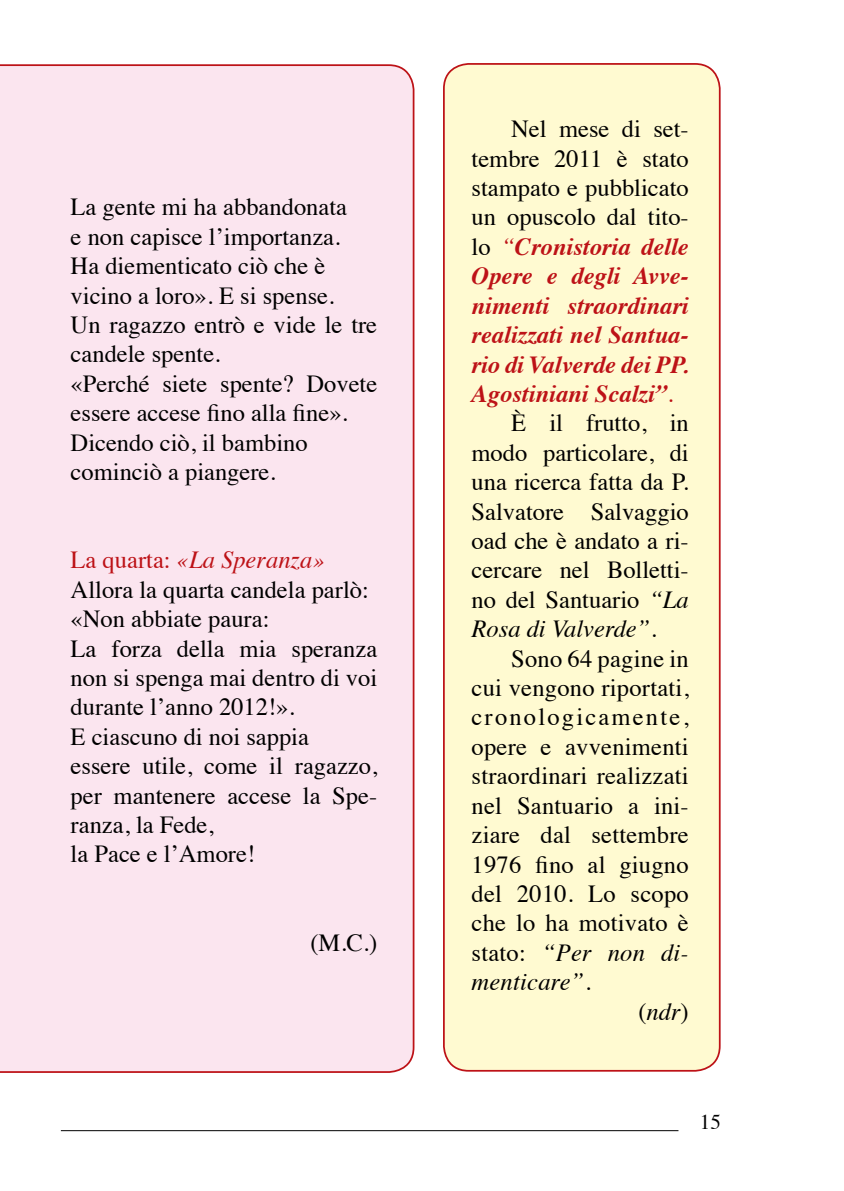
<style>
.page{position:relative;width:844px;height:1191px;background:#fff}
.page>*{position:absolute;margin:0;border:0;box-sizing:border-box;transform-origin:0 0}
.t1{font:24.5px/29.4px "Times";color:#000}
.t2{font:italic 700 24.5px "Times";color:#bd1217}
.t3{font:italic 24.5px "Times";color:#000}
.t4{font:24.5px "Times";letter-spacing:.09em;color:#000}
.t5{font:21px "Times";color:#000}
.s1{color:#bd1217}
.s2{font-style:italic;color:#bd1217}
.s3{font-weight:400;font-style:normal;color:#000}
.s4{font-weight:400}
.s5{font-weight:400;font-style:normal}
.s6{font-style:italic}
.s7{font-style:normal}
</style>
<div class="page">
<hr style="left:61px;top:1130px;width:617px;height:1px;background:#000">
<div style="left:0;top:64px;width:414px;height:1009px;background:#fbe5ef"></div>
<div style="left:444px;top:64px;width:275px;height:1006px;background:#fffad1;border-radius:25px"></div>
<div style="left:443px;top:63px;width:277px;height:1008px;border:2px solid #bd1217;border-radius:25px"></div>
<p class="t1" style="left:71px;top:190px;width:308px">La gente mi ha abbandonata<br>e non capisce l’importanza.<br>Ha diementicato ciò che è vicino a loro». E si spense.<br>Un ragazzo entrò e vide le tre candele spente.<br>«Perché siete spente? Dovete essere accese fino alla fine».<br>Dicendo ciò, il bambino cominciò a piangere.</p>
<p class="t1" style="left:71px;top:543px;width:308px"><span class="s1">La quarta:</span> <span class="s2">«La Speranza»<br></span>Allora la quarta candela parlò: «Non abbiate paura:<br>La forza della mia speranza non si spenga mai dentro di voi durante l’anno 2012!».<br>E ciascuno di noi sappia<br>essere utile, come il ragazzo, per mantenere accese la Spe&shy;ranza, la Fede,<br>la Pace e l’Amore!</p>
<p class="t1" style="left:310px;top:925px;width:68px">(M.C.)</p>
<p class="t1" style="left:511px;top:112px;width:179px">Nel mese di set-</p>
<p class="t1" style="left:471px;top:142px;width:219px">tembre 2011 è stato</p>
<p class="t1" style="left:471px;top:171px;width:219px">stampato e pubblicato</p>
<p class="t1" style="left:471px;top:200px;width:219px">un opuscolo dal tito-</p>
<p class="t2" style="left:471px;top:224px;width:219px"><span class="s3">lo</span> <span class="s4">“</span>Cronistoria delle</p>
<p class="t2" style="left:471px;top:253px;width:219px">Opere e degli Avve-</p>
<p class="t2" style="left:471px;top:282px;width:219px">nimenti straordinari</p>
<p class="t2" style="left:471px;top:312px;width:219px">realizzati nel Santua-</p>
<p class="t2" style="left:471px;top:341px;width:219px">rio di Valverde dei PP.</p>
<p class="t2" style="left:471px;top:371px;width:203px">Agostiniani Scalzi”<span class="s5">.</span></p>
<p class="t1" style="left:511px;top:406px;width:179px">È il frutto, in</p>
<p class="t1" style="left:471px;top:436px;width:219px">modo particolare, di</p>
<p class="t1" style="left:471px;top:465px;width:219px">una ricerca fatta da P.</p>
<p class="t1" style="left:471px;top:494px;width:219px">Salvatore Salvaggio</p>
<p class="t1" style="left:471px;top:524px;width:219px">oad che è andato a ri-</p>
<p class="t1" style="left:471px;top:553px;width:219px">cercare nel Bolletti-</p>
<p class="t1" style="left:471px;top:583px;width:219px">no del Santuario <span class="s6">“La</span></p>
<p class="t3" style="left:471px;top:607px;width:186px">Rosa di Valverde”.</p>
<p class="t1" style="left:511px;top:641px;width:179px">Sono 64 pagine in</p>
<p class="t1" style="left:471px;top:671px;width:219px">cui vengono riportati,</p>
<p class="t4" style="left:471px;top:694px;width:218px">cronologicamente,</p>
<p class="t1" style="left:471px;top:730px;width:219px">opere e avvenimenti</p>
<p class="t1" style="left:471px;top:759px;width:219px">straordinari realizzati</p>
<p class="t1" style="left:471px;top:788px;width:219px">nel Santuario a ini-</p>
<p class="t1" style="left:471px;top:818px;width:219px">ziare dal settembre</p>
<p class="t1" style="left:471px;top:847px;width:219px">1976 fino al giugno</p>
<p class="t1" style="left:471px;top:877px;width:219px">del 2010. Lo scopo</p>
<p class="t1" style="left:471px;top:906px;width:219px">che lo ha motivato è</p>
<p class="t3" style="left:471px;top:931px;width:219px"><span class="s7">stato:</span> “Per non di-</p>
<p class="t3" style="left:471px;top:960px;width:121px">menticare”<span class="s7">.</span></p>
<p class="t3" style="left:638px;top:990px;width:52px"><span class="s7">(</span>ndr<span class="s7">)</span></p>
<p class="t5" style="left:699px;top:1102px;width:22px">15</p>
</div>
